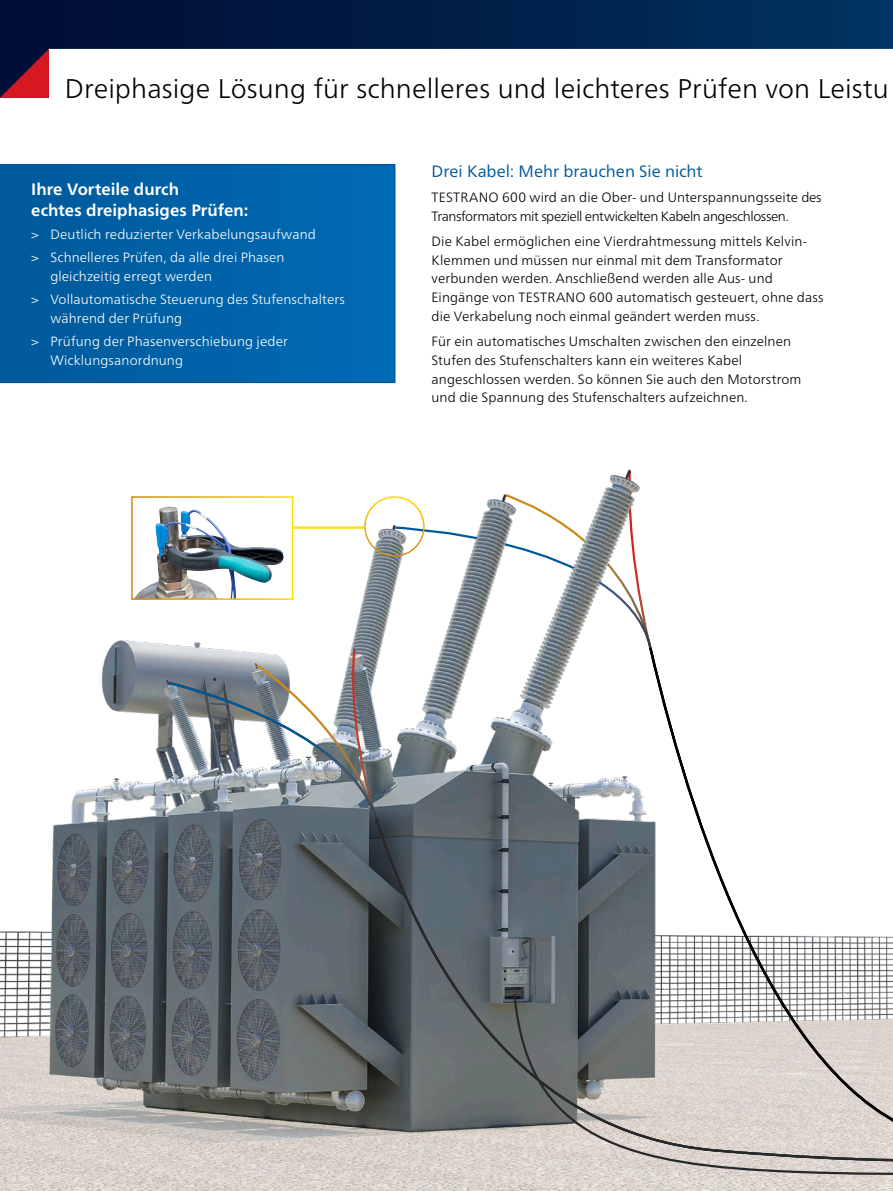
<style>
.page{position:relative;width:893px;height:1191px;background:#fff}
.page>*{position:absolute;margin:0;border:0;box-sizing:border-box;transform-origin:0 0}
.Content_-_Page_Headl{font:300 27px "Frutiger Neue LTW1 G";letter-spacing:.005em;color:#000}
.Content_-_Headline_1{font:700 16.5px/21px "Frutiger Neue LTW1 G";color:#fff}
.Content_-_Headline_1-2{font:16.5px "Frutiger Neue LTW1 G";letter-spacing:-.005em;color:#00599a}
.Content_-_Normal{font:300 13.5px/18.8px "Frutiger Neue LTW1 G";letter-spacing:.005em;color:#000}
.t1{font:300 13.5px/18.8px "Frutiger Neue LTW1 G";letter-spacing:.01em;color:#fff}
.Content_-_Normal-2{font:300 13.5px/18.8px "Frutiger Neue LTW1 G";letter-spacing:-.025em;color:#000}
</style>
<div class="page">
<svg style="left:0;top:0;width:893px;height:49px;background:#001e49"></svg>
<svg style="left:0;top:49px;width:49px;height:49px;background:#6a132c"></svg>
<img style="left:0;top:469px;width:651px;height:722px">
<svg style="left:166px;top:680px;width:482px;height:511px"></svg>
<div style="left:364px;top:496px;width:61px;height:61px;border:1px solid #fff;border-radius:50%"></div>
<hr style="left:293px;top:526px;width:71px;height:3px;background:#ffdc00">
<svg style="left:166px;top:648px;width:213px;height:173px"></svg>
<svg style="left:373px;top:816px;width:275px;height:375px;background:#666e72"></svg>
<svg style="left:512px;top:991px;width:381px;height:200px;background:#9d9c99"></svg>
<svg style="left:648px;top:645px;width:245px;height:524px"></svg>
<svg style="left:0;top:164px;width:395px;height:219px;background:#0061a7"></svg>
<img style="left:134px;top:506px;width:150px;height:91px">
<div style="left:131px;top:496px;width:162px;height:104px;border:2px solid #fff"></div>
<p class="Content_-_Page_Headl" style="left:65px;top:72px;width:826px">Dreiphasige Lösung für schnelleres und leichteres Prüfen von Leistu</p>
<p class="Content_-_Headline_1" style="left:31px;top:179px;width:219px">Ihre Vorteile durch<br>echtes dreiphasiges Prüfen:</p>
<p class="t1" style="left:31px;top:225px;width:286px">&gt; Deutlich reduzierter Verkabelungsaufwand</p>
<p class="t1" style="left:50px;top:248px;width:236px;text-indent:-19px">&gt; Schnelleres Prüfen, da alle drei Phasen gleichzeitig erregt werden</p>
<p class="t1" style="left:50px;top:290px;width:296px;text-indent:-19px">&gt; Vollautomatische Steuerung des Stufenschalters während der Prüfung</p>
<p class="t1" style="left:50px;top:332px;width:239px;text-indent:-19px">&gt; Prüfung der Phasenverschiebung jeder<br>Wicklungsanordnung</p>
<p class="Content_-_Headline_1-2" style="left:432px;top:161px;width:273px">Drei Kabel: Mehr brauchen Sie nicht</p>
<p class="Content_-_Normal-2" style="left:432px;top:188px;width:391px">TESTRANO 600 wird an die Ober- und Unterspannungsseite des<br>Transformators mit speziell entwickelten Kabeln angeschlossen.</p>
<p class="Content_-_Normal" style="left:432px;top:232px;width:393px">Die Kabel ermöglichen eine Vierdrahtmessung mittels Kelvin-Klemmen und müssen nur einmal mit dem Transformator verbunden werden. Anschließend werden alle Aus- und Eingänge von TESTRANO 600 automatisch gesteuert, ohne dass die Verkabelung noch einmal geändert werden muss.</p>
<p class="Content_-_Normal" style="left:432px;top:332px;width:371px">Für ein automatisches Umschalten zwischen den einzelnen Stufen des Stufenschalters kann ein weiteres Kabel angeschlossen werden. So können Sie auch den Motorstrom und die Spannung des Stufenschalters aufzeichnen.</p>
</div>
